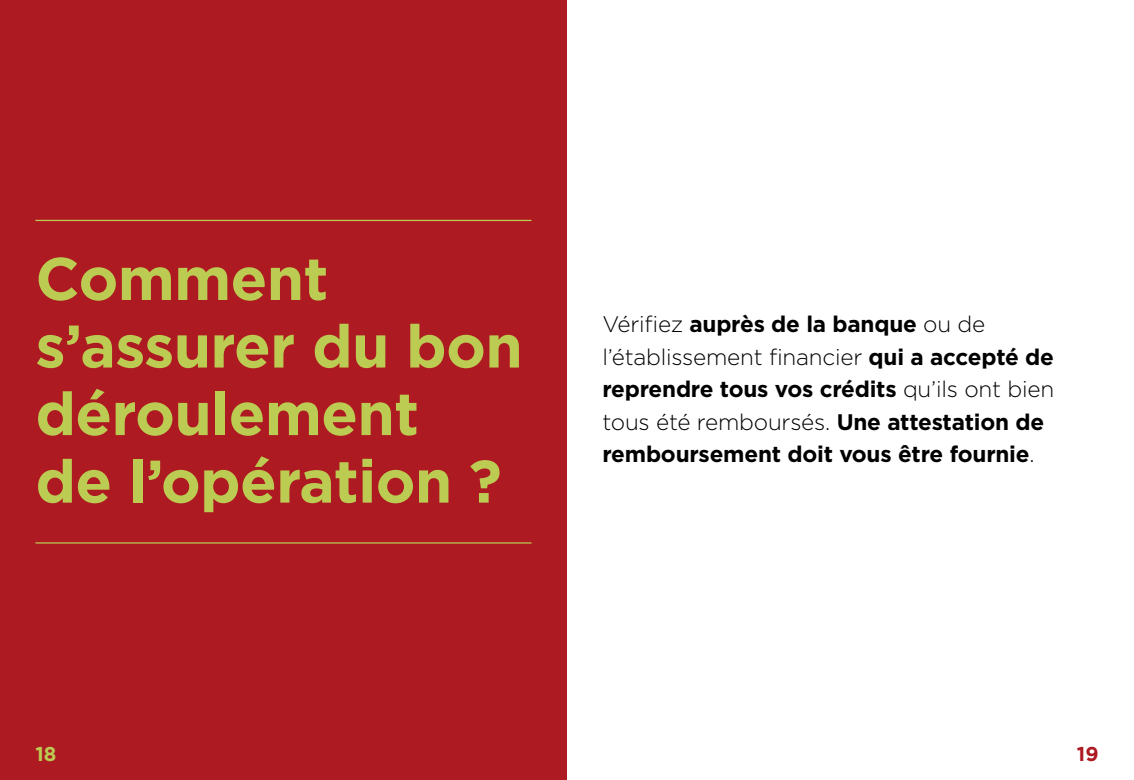
<style>
.page{position:relative;width:1134px;height:780px;background:#fff}
.page>*{position:absolute;margin:0;border:0;box-sizing:border-box;transform-origin:0 0}
.H1_-_chapitres{font:700 60px/67.5px "Gotham";letter-spacing:-.01em;color:#bccb52}
.Texte_normal{font:700 22.5px/32.5px "Gotham";letter-spacing:-.01em;color:#000}
.t1{font:700 20px "Gotham";color:#bccb52}
.t2{font:700 20px "Gotham";color:#ad1a22}
.s1{font-weight:300}
</style>
<div class="page">
<div style="left:0;top:0;width:567px;height:780px;background:#ad1a22"></div>
<hr style="left:35px;top:542px;width:496px;height:1px;background:#bccb52">
<hr style="left:35px;top:220px;width:496px;height:1px;background:#bccb52">
<h1 class="H1_-_chapitres" style="left:35px;top:244px;width:489px">Comment s’assurer du bon déroulement<br>de l’opération ?</h1>
<p class="Texte_normal" style="left:602px;top:308px;width:453px"><span class="s1">Vérifiez</span> auprès de la banque <span class="s1">ou de l’établissement financier</span> qui a accepté de reprendre tous vos crédits <span class="s1">qu’ils ont bien tous été remboursés.</span> Une attestation de remboursement doit vous être fournie<span class="s1">.</span></p>
<p class="t1" style="left:35px;top:740px;width:22px">18</p>
<p class="t2" style="left:1077px;top:740px;width:23px">19</p>
</div>
